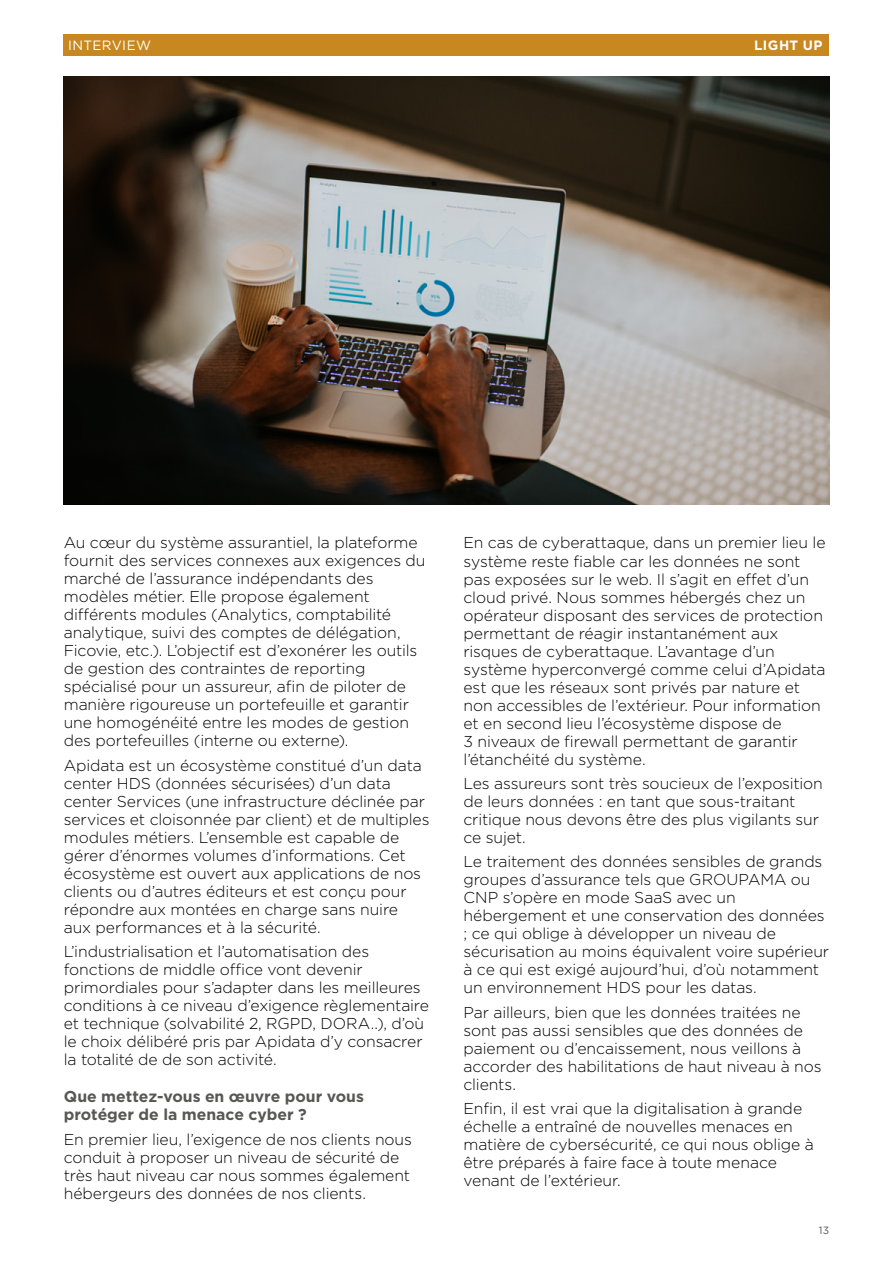
<style>
.page{position:relative;width:893px;height:1263px;background:#fff}
.page>*{position:absolute;margin:0;border:0;box-sizing:border-box;transform-origin:0 0}
.t1{font:300 15.75px/18px "Gotham";letter-spacing:-.005em;color:#000}
.t2{font:700 15.75px/18px "Gotham";color:#575756}
.t3{font:13.5px "Gotham";letter-spacing:.025em;color:#fff}
.t4{font:700 13.5px "Gotham";letter-spacing:.03em;color:#fff}
.t5{font:10.5px "Gotham";color:#575756}
</style>
<div class="page">
<div style="left:64px;top:34px;width:765px;height:21px;background:#c88820"></div>
<img style="left:64px;top:77px;width:765px;height:428px">
<p class="t3" style="left:68px;top:37px;width:85px">INTERVIEW</p>
<p class="t4" style="left:754px;top:36px;width:70px">LIGHT UP</p>
<p class="t1" style="left:64px;top:533px;width:363px">Au cœur du système assurantiel, la plateforme fournit des services connexes aux exigences du marché de l’assurance indépendants des modèles métier. Elle propose également différents modules (Analytics, comptabilité analytique, suivi des comptes de délégation, Ficovie, etc.). L’objectif est d’exonérer les outils de gestion des contraintes de reporting spécialisé pour un assureur, afin de piloter de manière rigoureuse un portefeuille et garantir une homogénéité entre les modes de gestion des portefeuilles (interne ou externe).</p>
<p class="t1" style="left:64px;top:756px;width:367px">Apidata est un écosystème constitué d’un data center HDS (données sécurisées) d’un data center Services (une infrastructure déclinée par services et cloisonnée par client) et de multiples modules métiers. L’ensemble est capable de gérer d’énormes volumes d’informations. Cet écosystème est ouvert aux applications de nos clients ou d’autres éditeurs et est conçu pour répondre aux montées en charge sans nuire aux performances et à la sécurité.</p>
<p class="t1" style="left:64px;top:942px;width:367px">L’industrialisation et l’automatisation des fonctions de middle office vont devenir primordiales pour s’adapter dans les meilleures conditions à ce niveau d’exigence règlementaire et technique (solvabilité 2, RGPD, DORA..), d’où le choix délibéré pris par Apidata d’y consacrer la totalité de de son activité.</p>
<p class="t2" style="left:64px;top:1088px;width:302px">Que mettez-vous en œuvre pour vous protéger de la menace cyber ?</p>
<p class="t1" style="left:64px;top:1130px;width:350px">En premier lieu, l’exigence de nos clients nous conduit à proposer un niveau de sécurité de très haut niveau car nous sommes également hébergeurs des données de nos clients.</p>
<p class="t1" style="left:463px;top:533px;width:364px">En cas de cyberattaque, dans un premier lieu le système reste fiable car les données ne sont pas exposées sur le web. Il s’agit en effet d’un cloud privé. Nous sommes hébergés chez un opérateur disposant des services de protection permettant de réagir instantanément aux risques de cyberattaque. L’avantage d’un système hyperconvergé comme celui d’Apidata est que les réseaux sont privés par nature et non accessibles de l’extérieur. Pour information et en second lieu l’écosystème dispose de<br>3 niveaux de firewall permettant de garantir l’étanchéité du système.</p>
<p class="t1" style="left:463px;top:774px;width:361px">Les assureurs sont très soucieux de l’exposition de leurs données : en tant que sous-traitant critique nous devons être des plus vigilants sur ce sujet.</p>
<p class="t1" style="left:463px;top:852px;width:367px">Le traitement des données sensibles de grands groupes d’assurance tels que GROUPAMA ou CNP s’opère en mode SaaS avec un hébergement et une conservation des données ; ce qui oblige à développer un niveau de sécurisation au moins équivalent voire supérieur à ce qui est exigé aujourd’hui, d’où notamment un environnement HDS pour les datas.</p>
<p class="t1" style="left:463px;top:1003px;width:359px">Par ailleurs, bien que les données traitées ne sont pas aussi sensibles que des données de paiement ou d’encaissement, nous veillons à accorder des habilitations de haut niveau à nos clients.</p>
<p class="t1" style="left:463px;top:1099px;width:352px">Enfin, il est vrai que la digitalisation à grande échelle a entraîné de nouvelles menaces en matière de cybersécurité, ce qui nous oblige à être préparés à faire face à toute menace venant de l’extérieur.</p>
<p class="t5" style="left:819px;top:1224px;width:12px">13</p>
</div>
